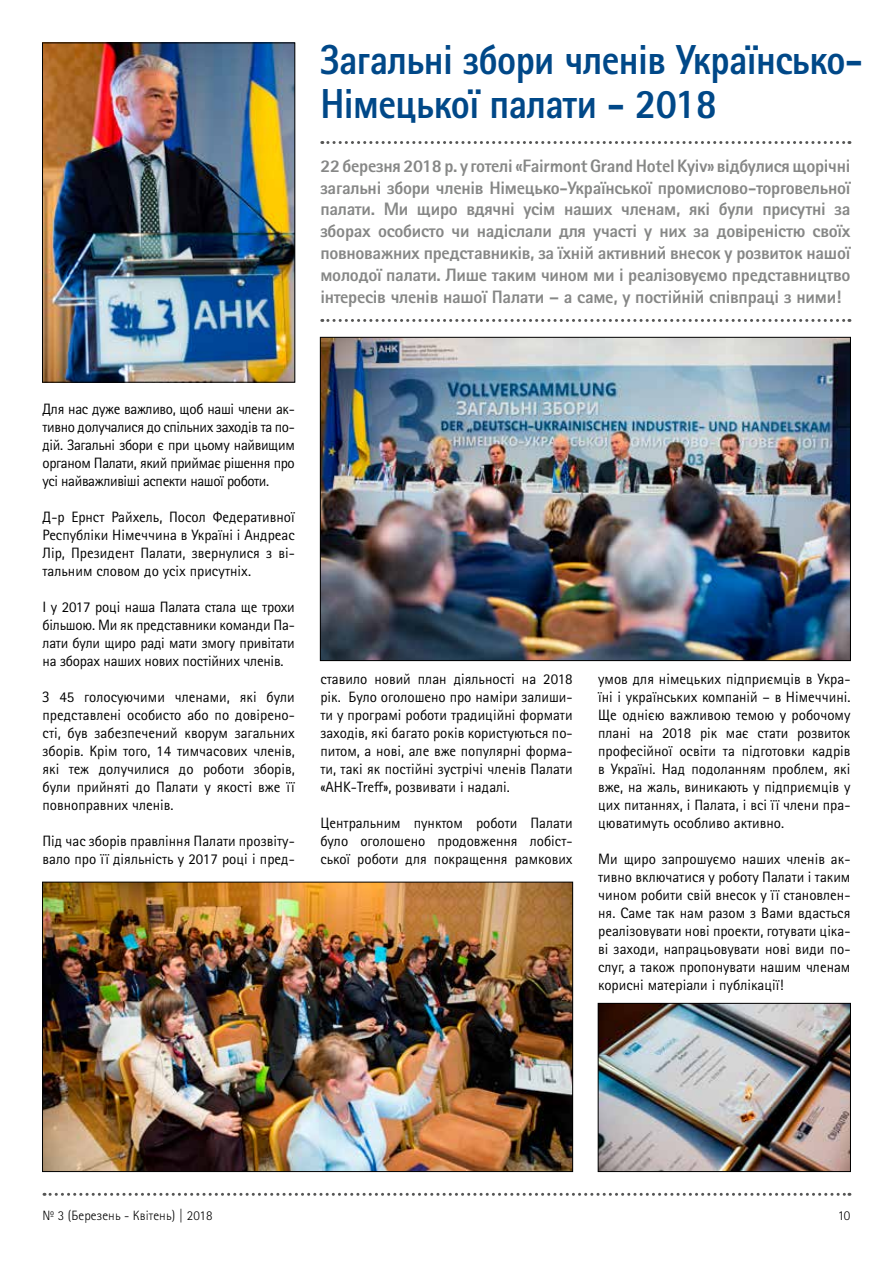
<style>
.page{position:relative;width:893px;height:1263px;background:#fff}
.page>*{position:absolute;margin:0;border:0;box-sizing:border-box;transform-origin:0 0}
.t1{font:800 42px/44.4px "Rotis Sans Serif Pro Cyr";letter-spacing:-.015em;color:#004888;scale:.91 1}
.t2{font:800 18px/21.9px "Rotis Sans Serif Pro Cyr";letter-spacing:-.015em;color:#868786;text-align:justify}
.t3{font:15px/18px "Rotis Sans Serif Pro Cyr";color:#000;text-align:justify}
.t4{font:300 13.5px "Rotis Sans Serif Pro Cyr";letter-spacing:.01em;color:#000}
</style>
<div class="page">
<svg style="left:44px;top:1193px;width:806px;height:3px"></svg>
<svg style="left:322px;top:319px;width:528px;height:3px"></svg>
<svg style="left:322px;top:141px;width:528px;height:3px"></svg>
<img style="left:44px;top:45px;width:249px;height:336px">
<div style="left:42px;top:43px;width:253px;height:340px;border:1px solid #000"></div>
<img style="left:322px;top:339px;width:527px;height:320px">
<img style="left:600px;top:1005px;width:249px;height:165px">
<div style="left:598px;top:1003px;width:253px;height:169px;border:1px solid #000"></div>
<img style="left:44px;top:884px;width:527px;height:286px">
<div style="left:42px;top:882px;width:531px;height:290px;border:1px solid #000"></div>
<h1 class="t1" style="left:320px;top:37px;width:598px">Загальні збори членів Українсько-<br>Німецької палати - 2018</h1>
<p class="t2" style="left:320px;top:154px;width:532px">22 березня 2018 р. у готелі «Fairmont Grand Hotel Kyiv» відбулися щорічні загальні збори членів Німецько-Української промислово-торговельної палати. Ми щиро вдячні усім наших членам, які були присутні за зборах особисто чи надіслали для участі у них за довіреністю своїх повноважних представників, за їхній активний внесок у розвиток нашої молодої палати. Лише таким чином ми і реалізовуємо представництво інтересів членів нашої Палати – а саме, у постійній співпраці з ними!</p>
<p class="t3" style="left:43px;top:400px;width:254px">Для нас дуже важливо, щоб наші члени ак&shy;тивно долучалися до спільних заходів та по&shy;дій. Загальні збори є при цьому найвищим органом Палати, який приймає рішення про усі найважливіші аспекти нашої роботи.</p>
<p class="t3" style="left:43px;top:508px;width:254px">Д-р Ернст Райхель, Посол Федеративної Республіки Німеччина в Україні і Андреас Лір, Президент Палати, звернулися з ві&shy;тальним словом до усіх присутніх.</p>
<p class="t3" style="left:43px;top:598px;width:254px">І у 2017 році наша Палата стала ще трохи більшою. Ми як представники команди Па&shy;лати були щиро раді мати змогу привітати на зборах наших нових постійних членів.</p>
<p class="t3" style="left:43px;top:688px;width:254px">З 45 голосуючими членами, які були представлені особисто або по довірено&shy;сті, був забезпечений кворум загальних зборів. Крім того, 14 тимчасових членів, які теж долучилися до роботи зборів, були прийняті до Палати у якості вже її повноправних членів.</p>
<p class="t3" style="left:43px;top:832px;width:254px">Під час зборів правління Палати прозвіту&shy;вало про її діяльність у 2017 році і пред-</p>
<p class="t3" style="left:320px;top:670px;width:254px">ставило новий план діяльності на 2018 рік. Було оголошено про наміри залиши&shy;ти у програмі роботи традиційні формати заходів, які багато років користуються по&shy;питом, а нові, але вже популярні форма&shy;ти, такі як постійні зустрічі членів Палати «AHK-Treff», розвивати і надалі.</p>
<p class="t3" style="left:320px;top:814px;width:254px">Центральним пунктом роботи Палати було оголошено продовження лобіст&shy;ської роботи для покращення рамкових</p>
<p class="t3" style="left:598px;top:670px;width:254px">умов для німецьких підприємців в Укра&shy;їні і українських компаній – в Німеччині.<br>Ще однією важливою темою у робочому плані на 2018 рік має стати розвиток професійної освіти та підготовки кадрів в Україні. Над подоланням проблем, які вже, на жаль, виникають у підприємців у цих питаннях, і Палата, і всі її члени пра&shy;цюватимуть особливо активно.</p>
<p class="t3" style="left:598px;top:850px;width:254px">Ми щиро запрошуємо наших членів ак&shy;тивно включатися у роботу Палати і таким чином робити свій внесок у її становлен&shy;ня. Саме так нам разом з Вами вдасться реалізовувати нові проекти, готувати ціка&shy;ві заходи, напрацьовувати нові види по&shy;слуг, а також пропонувати нашим членам корисні матеріали і публікації!</p>
<p class="t4" style="left:43px;top:1207px;width:172px">№ 3 (Березень - Квітень) | 2018</p>
<p class="t4" style="left:838px;top:1207px;width:14px">10</p>
</div>
